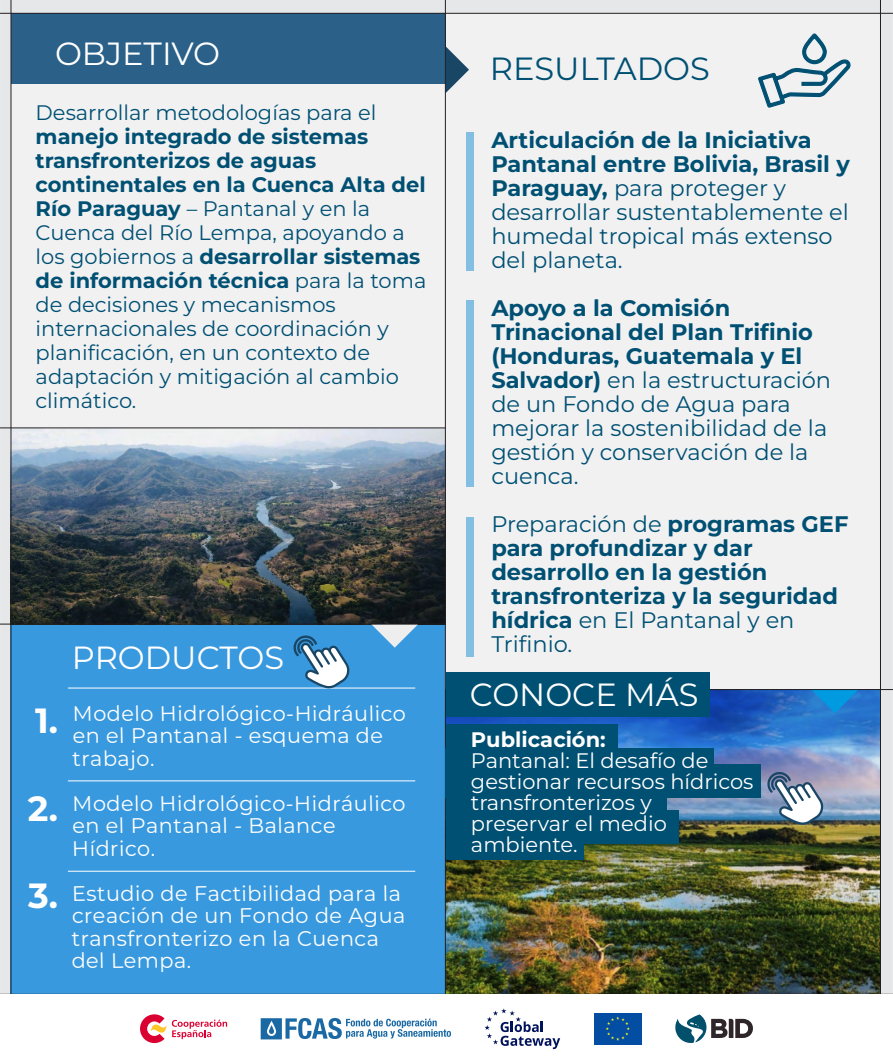
<style>
.page{position:relative;width:893px;height:1063px;background:#fff}
.page>*{position:absolute;margin:0;border:0;box-sizing:border-box;transform-origin:0 0}
.t1{font:700 34.95px "Montserrat";color:#fff}
.t2{font:32.1px "Montserrat";color:#fff}
.t3{font:32.1px "Montserrat";color:#005073}
.t4{font:22.5px/24px "Montserrat";color:#005073}
.t5{font:700 22.5px/24px "Montserrat";color:#005073}
.t6{font:21px/24px "Montserrat";color:#005073}
.t7{font:21px/21px "Montserrat";color:#fff}
.s1{font-weight:700}
.s2{font-weight:400}
</style>
<div class="page">
<div style="left:0;top:0;width:893px;height:994px;background:#e6e7e8"></div>
<div style="left:12px;top:14px;width:868px;height:675px;background:#f1f1f2"></div>
<div style="left:11px;top:565px;width:434px;height:432px;background:#3999df"></div>
<img style="left:12px;top:429px;width:433px;height:195px">
<img style="left:446px;top:690px;width:434px;height:304px">
<svg style="left:446px;top:46px;width:23px;height:47px"></svg>
<svg style="left:372px;top:625px;width:46px;height:23px"></svg>
<div style="left:467px;top:132px;width:7px;height:138px;background:#83bfe3"></div>
<div style="left:467px;top:300px;width:7px;height:187px;background:#83bfe3"></div>
<div style="left:467px;top:517px;width:7px;height:139px;background:#83bfe3"></div>
<svg style="left:811px;top:690px;width:47px;height:23px"></svg>
<div style="left:11px;top:13px;width:434px;height:70px;background:#2b6189"></div>
<hr style="left:445px;top:0;width:1px;height:1060px;background:#231f20">
<hr style="left:0;top:624px;width:445px;height:1px;background:#231f20">
<hr style="left:0;top:428px;width:445px;height:1px;background:#231f20">
<hr style="left:446px;top:689px;width:447px;height:1px;background:#231f20">
<hr style="left:0;top:994px;width:893px;height:1px;background:#231f20">
<hr style="left:0;top:13px;width:893px;height:1px;background:#231f20">
<hr style="left:11px;top:0;width:1px;height:1063px;background:#231f20">
<hr style="left:880px;top:0;width:1px;height:1063px;background:#231f20">
<div style="left:0;top:995px;width:893px;height:68px;background:#fff"></div>
<svg style="left:485px;top:1008px;width:75px;height:41px"></svg>
<svg style="left:140px;top:1014px;width:87px;height:29px"></svg>
<svg style="left:675px;top:1014px;width:78px;height:29px"></svg>
<svg style="left:261px;top:1018px;width:190px;height:21px"></svg>
<div style="left:594px;top:1013px;width:48px;height:32px;background:#034ea2"></div>
<svg style="left:606px;top:1017px;width:24px;height:24px"></svg>
<svg style="left:767px;top:772px;width:57px;height:53px"></svg>
<div style="left:446px;top:788px;width:221px;height:34px;background:#005073"></div>
<div style="left:446px;top:672px;width:264px;height:45px;background:#005073"></div>
<div style="left:446px;top:724px;width:171px;height:34px;background:#005073"></div>
<div style="left:446px;top:748px;width:268px;height:34px;background:#005073"></div>
<div style="left:446px;top:765px;width:315px;height:33px;background:#005073"></div>
<div style="left:446px;top:810px;width:233px;height:34px;background:#005073"></div>
<div style="left:446px;top:826px;width:138px;height:34px;background:#005073"></div>
<hr style="left:68px;top:871px;width:347px;height:1px;background:#fff">
<hr style="left:68px;top:781px;width:347px;height:1px;background:#fff">
<hr style="left:68px;top:688px;width:347px;height:1px;background:#fff">
<svg style="left:757px;top:33px;width:95px;height:75px"></svg>
<svg style="left:293px;top:635px;width:57px;height:53px"></svg>
<p class="t2" style="left:55px;top:32px;width:167px">OBJETIVO</p>
<p class="t6" style="left:36px;top:100px;width:392px">Desarrollar metodologías para el <span class="s1">manejo integrado de sistemas transfronterizos de aguas continentales en la Cuenca Alta del<br>Río Paraguay</span> – Pantanal y en la<br>Cuenca del Río Lempa, apoyando a los gobiernos a <span class="s1">desarrollar sistemas de información técnica</span> para la toma de decisiones y mecanismos internacionales de coordinación y planificación, en un contexto de adaptación y mitigación al cambio climático.</p>
<p class="t1" style="left:35px;top:697px;width:24px">1.</p>
<p class="t1" style="left:28px;top:786px;width:32px">2.</p>
<p class="t1" style="left:28px;top:873px;width:31px">3.</p>
<p class="t2" style="left:72px;top:636px;width:214px">PRODUCTOS</p>
<p class="t7" style="left:72px;top:705px;width:336px;rotate:-1deg">Modelo Hidrológico-Hidráulico en el Pantanal - esquema de trabajo.</p>
<p class="t7" style="left:71px;top:795px;width:336px;rotate:-1deg">Modelo Hidrológico-Hidráulico en el Pantanal - Balance<br>Hídrico.</p>
<p class="t7" style="left:70px;top:885px;width:336px;line-height:21.9px;rotate:-1deg">Estudio de Factibilidad para la creación de un Fondo de Agua transfronterizo en la Cuenca del Lempa.</p>
<p class="t3" style="left:490px;top:47px;width:222px">RESULTADOS</p>
<p class="t4" style="left:491px;top:128px;width:360px"><span class="s1">Articulación de la Iniciativa<br>Pantanal entre Bolivia, Brasil y<br>Paraguay,</span> para proteger y desarrollar sustentablemente el humedal tropical más extenso del planeta.</p>
<p class="t4" style="left:491px;top:296px;width:341px"><span class="s1">Apoyo a la Comisión<br>Trinacional del Plan Trifinio (Honduras, Guatemala y El<br>Salvador)</span> en la estructuración de un Fondo de Agua para mejorar la sostenibilidad de la gestión y conservación de la cuenca.</p>
<p class="t5" style="left:491px;top:512px;width:358px"><span class="s2">Preparación de</span> programas GEF para profundizar y dar desarrollo en la gestión transfronteriza y la seguridad hídrica <span class="s2">en El Pantanal y en<br>Trifinio.</span></p>
<p class="t2" style="left:470px;top:673px;width:230px">CONOCE MÁS</p>
<p class="t7" style="left:471px;top:729px;width:284px"><span class="s1">Publicación:<br></span>Pantanal: El desafío de gestionar recursos hídricos transfronterizos y preservar el medio ambiente.</p>
</div>
